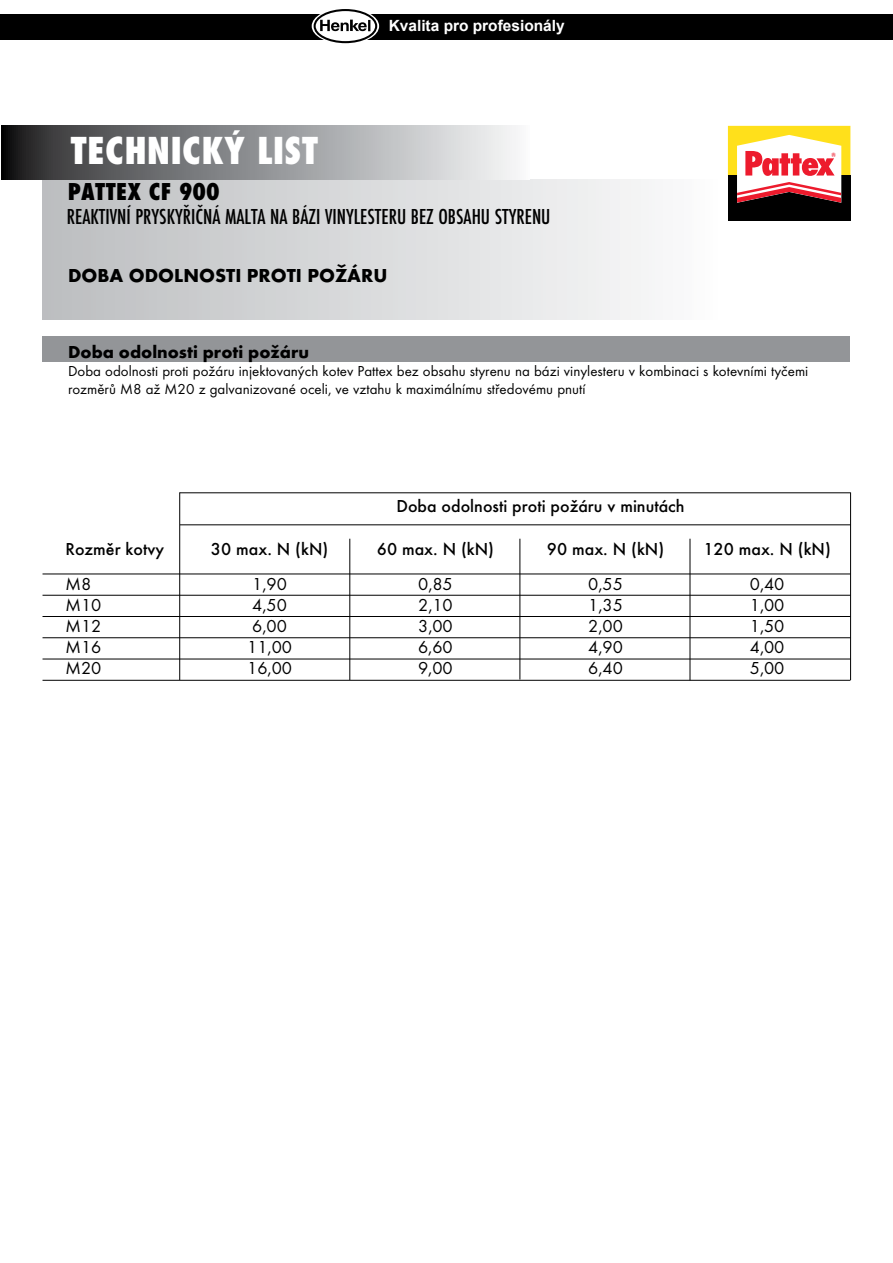
<style>
.page{position:relative;width:893px;height:1263px;background:#fff}
.page>*{position:absolute;margin:0;border:0;box-sizing:border-box;transform-origin:0 0}
.t1{font:800 condensed 36px "Futura CE";color:#fff}
.t2{font:22.5px "Futura TCE Med Con";color:#000}
.t3{font:800 condensed 22.5px "Futura CE";color:#000}
.t4{font:700 19.5px "Futura TCE";color:#000}
.t5{font:18px "Futura TCE Boo";color:#000}
.t6{font:500 18px "Futura TCE";color:#000}
.t7{font:700 18px "Futura TCE";color:#000}
.t8{font:700 15.45px "Arial CE";color:#fff}
.t9{font:15px/18px "Futura TCE Boo";color:#000}
</style>
<div class="page">
<div style="left:43px;top:179px;width:675px;height:141px;background:linear-gradient(to right,#bcbdc0,#fbfcfc)"></div>
<div style="left:43px;top:336px;width:807px;height:26px;background:#939598"></div>
<hr style="left:179px;top:492px;width:1px;height:188px;background:#000">
<hr style="left:850px;top:492px;width:1px;height:188px;background:#000">
<hr style="left:349px;top:539px;width:1px;height:141px;background:#000">
<hr style="left:519px;top:539px;width:1px;height:140px;background:#000">
<hr style="left:690px;top:539px;width:1px;height:141px;background:#000">
<hr style="left:43px;top:574px;width:807px;height:1px;background:#000">
<hr style="left:180px;top:492px;width:670px;height:1px;background:#000">
<hr style="left:180px;top:524px;width:670px;height:1px;background:#000">
<hr style="left:43px;top:595px;width:807px;height:1px;background:#000">
<hr style="left:43px;top:616px;width:807px;height:1px;background:#000">
<hr style="left:43px;top:637px;width:807px;height:1px;background:#000">
<hr style="left:43px;top:659px;width:807px;height:1px;background:#000">
<hr style="left:43px;top:680px;width:807px;height:1px;background:#000">
<svg style="left:1px;top:125px;width:515px;height:54px;background:#8e8f91"></svg>
<div style="left:728px;top:126px;width:122px;height:50px;background:#ffe01b"></div>
<div style="left:728px;top:175px;width:122px;height:45px;background:#000"></div>
<svg style="left:737px;top:135px;width:104px;height:68px;background:#e4a59b"></svg>
<div style="left:0;top:14px;width:893px;height:25px;background:#000"></div>
<svg style="left:312px;top:8px;width:67px;height:36px"></svg>
<svg style="left:314px;top:9px;width:63px;height:34px"></svg>
<h1 class="t1" style="left:70px;top:129px;width:249px">TECHNICKÝ LIST</h1>
<p class="t8" style="left:389px;top:17px;width:178px">Kvalita pro profesionály</p>
<h2 class="t3" style="left:68px;top:178px;width:153px">PATTEX CF 900</h2>
<h2 class="t2" style="left:67px;top:204px;width:485px">REAKTIVNÍ PRYSKYŘIČNÁ MALTA NA BÁZI VINYLESTERU BEZ OBSAHU STYRENU</h2>
<h3 class="t4" style="left:68px;top:263px;width:321px">DOBA ODOLNOSTI PROTI POŽÁRU</h3>
<p class="t7" style="left:68px;top:341px;width:243px">Doba odolnosti proti požáru</p>
<p class="t9" style="left:68px;top:362px;width:742px">Doba odolnosti proti požáru injektovaných kotev Pattex bez obsahu styrenu na bázi vinylesteru v kombinaci s kotevními tyčemi rozměrů M8 až M20 z galvanizované oceli, ve vztahu k maximálnímu středovému pnutí</p>
<p class="t6" style="left:396px;top:496px;width:290px">Doba odolnosti proti požáru v minutách</p>
<p class="t6" style="left:66px;top:539px;width:100px">Rozměr kotvy</p>
<p class="t6" style="left:211px;top:539px;width:119px">30 max. N (kN)</p>
<p class="t6" style="left:377px;top:539px;width:119px">60 max. N (kN)</p>
<p class="t6" style="left:547px;top:539px;width:119px">90 max. N (kN)</p>
<p class="t6" style="left:703px;top:539px;width:129px">120 max. N (kN)</p>
<p class="t5" style="left:66px;top:573px;width:27px">M8</p>
<p class="t5" style="left:252px;top:573px;width:36px">1,90</p>
<p class="t5" style="left:418px;top:573px;width:36px">0,85</p>
<p class="t5" style="left:588px;top:573px;width:36px">0,55</p>
<p class="t5" style="left:750px;top:573px;width:36px">0,40</p>
<p class="t5" style="left:66px;top:594px;width:37px">M10</p>
<p class="t5" style="left:252px;top:594px;width:36px">4,50</p>
<p class="t5" style="left:418px;top:594px;width:36px">2,10</p>
<p class="t5" style="left:588px;top:594px;width:36px">1,35</p>
<p class="t5" style="left:750px;top:594px;width:36px">1,00</p>
<p class="t5" style="left:66px;top:615px;width:37px">M12</p>
<p class="t5" style="left:252px;top:615px;width:36px">6,00</p>
<p class="t5" style="left:418px;top:615px;width:36px">3,00</p>
<p class="t5" style="left:588px;top:615px;width:36px">2,00</p>
<p class="t5" style="left:750px;top:615px;width:36px">1,50</p>
<p class="t5" style="left:66px;top:636px;width:37px">M16</p>
<p class="t5" style="left:247px;top:636px;width:46px">11,00</p>
<p class="t5" style="left:418px;top:636px;width:36px">6,60</p>
<p class="t5" style="left:588px;top:636px;width:36px">4,90</p>
<p class="t5" style="left:750px;top:636px;width:36px">4,00</p>
<p class="t5" style="left:66px;top:657px;width:37px">M20</p>
<p class="t5" style="left:247px;top:657px;width:46px">16,00</p>
<p class="t5" style="left:418px;top:657px;width:36px">9,00</p>
<p class="t5" style="left:588px;top:657px;width:36px">6,40</p>
<p class="t5" style="left:750px;top:657px;width:36px">5,00</p>
</div>
